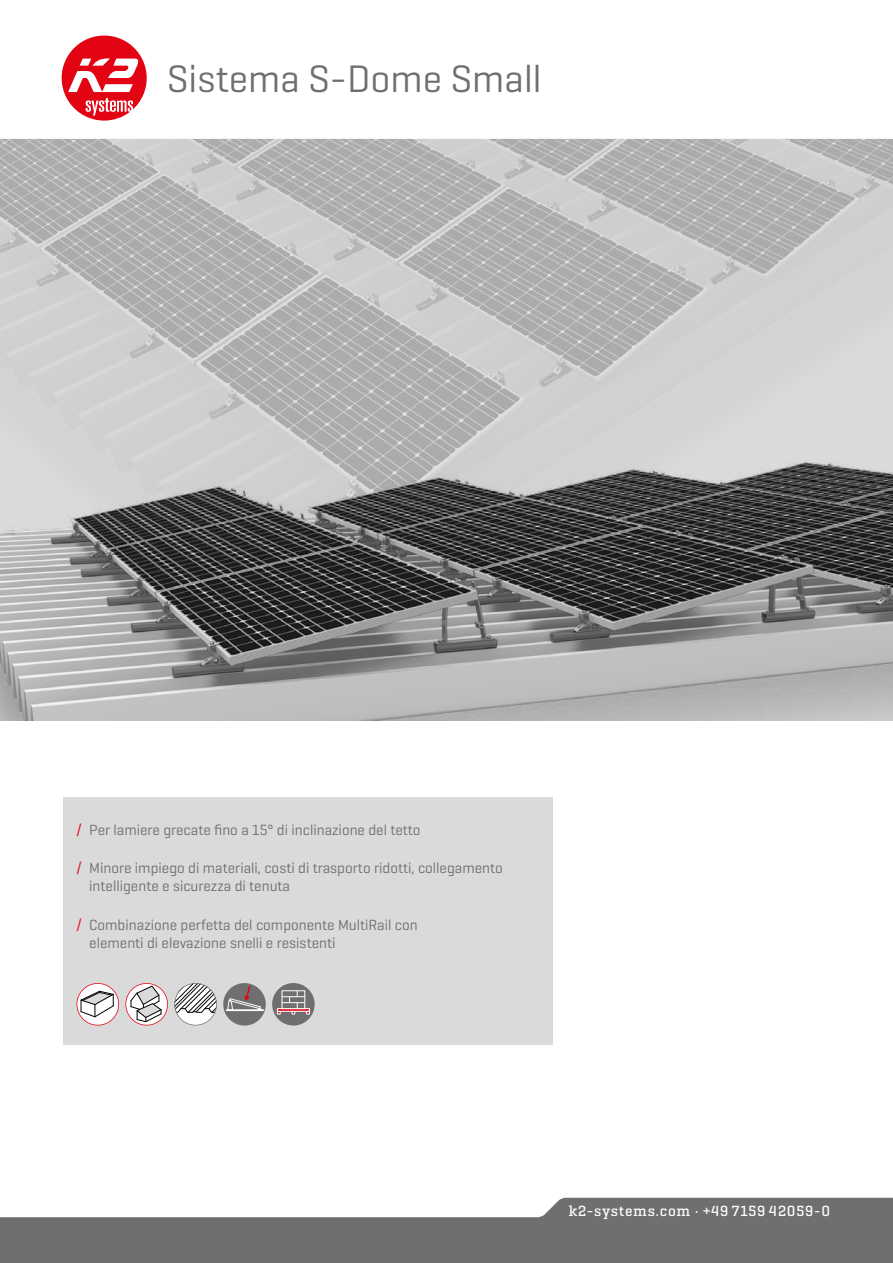
<style>
.page{position:relative;width:893px;height:1263px;background:#fff}
.page>*{position:absolute;margin:0;border:0;box-sizing:border-box;transform-origin:0 0}
.t1{font:39px "K2 Geogrotesque";color:#706f6f}
.t2{font:15px/18px "K2 Geogrotesque";color:#706f6f}
.t3{font:500 15px "K2 Geogrotesque Slab";letter-spacing:.05em;color:#fff}
.s1{color:#e30613}
</style>
<div class="page">
<img style="left:0;top:139px;width:893px;height:323px">
<img style="left:0;top:462px;width:893px;height:259px">
<div style="left:64px;top:797px;width:489px;height:247px;background:#dadada"></div>
<svg style="left:125px;top:983px;width:43px;height:42px"></svg>
<div style="left:223px;top:983px;width:43px;height:42px;background:#6f6f6f;border-radius:50%"></div>
<div style="left:226px;top:1009px;width:38px;height:2px;border:1px solid #fff"></div>
<svg style="left:227px;top:985px;width:35px;height:25px"></svg>
<div style="left:272px;top:983px;width:43px;height:42px;background:#6f6f6f;border-radius:50%"></div>
<div style="left:282px;top:990px;width:23px;height:19px;border:1px solid #fff"></div>
<svg style="left:277px;top:991px;width:33px;height:23px"></svg>
<svg style="left:174px;top:983px;width:43px;height:42px"></svg>
<svg style="left:77px;top:983px;width:42px;height:42px"></svg>
<svg style="left:0;top:1198px;width:893px;height:65px;fill:#706f6f"></svg>
<svg style="left:62px;top:36px;width:85px;height:85px"></svg>
<h1 class="t1" style="left:167px;top:54px;width:376px">Sistema S-Dome Small</h1>
<p class="t2" style="left:77px;top:820px;width:346px"><span class="s1">/</span> Per lamiere grecate fino a 15° di inclinazione del tetto</p>
<p class="t2" style="left:89px;top:859px;width:415px;text-indent:-13px"><span class="s1">/</span> Minore impiego di materiali, costi di trasporto ridotti, collegamento intelligente e sicurezza di tenuta</p>
<p class="t2" style="left:89px;top:916px;width:330px;text-indent:-13px"><span class="s1">/</span> Combinazione perfetta del componente MultiRail con elementi di elevazione snelli e resistenti</p>
<p class="t3" style="left:569px;top:1201px;width:263px">k2-systems.com · +49 7159 42059-0</p>
</div>
